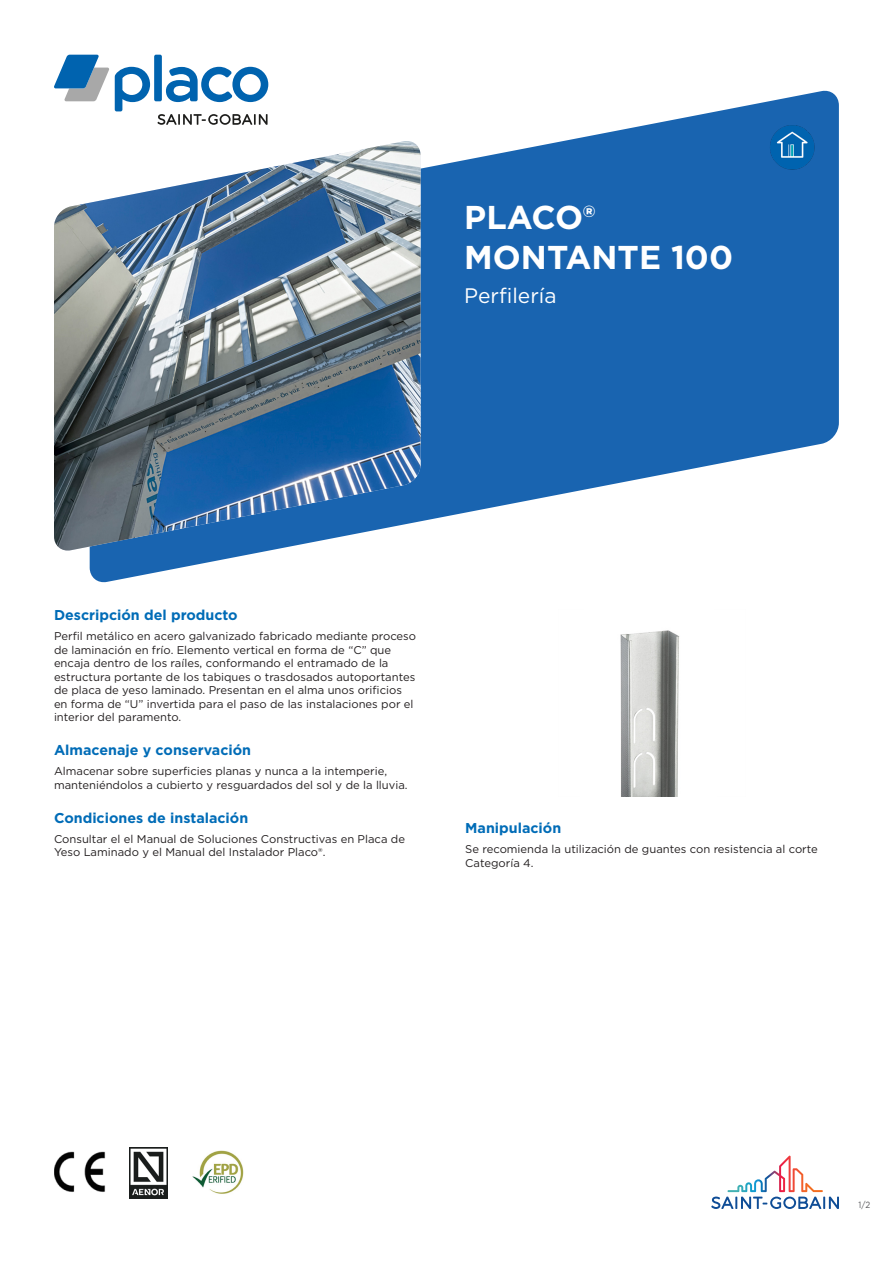
<style>
.page{position:relative;width:893px;height:1263px;background:#fff}
.page>*{position:absolute;margin:0;border:0;box-sizing:border-box;transform-origin:0 0}
.Product_Name{font:700 33px/39.6px "Gotham";color:#fff}
.A-Product_Descriptio{font:21px "Gotham";color:#fff}
.Longname{font:700 14.25px "Gotham";color:#006cb7}
.Value{font:11.25px/13.5px "Gotham";color:#231f20}
.t1{font:9px "Gotham";color:#57585a;scale:.9 1}
</style>
<div class="page">
<svg style="left:711px;top:1156px;width:128px;height:53px"></svg>
<svg style="left:54px;top:55px;width:55px;height:46px"></svg>
<div style="left:154px;top:55px;width:8px;height:46px;background:#0063af;border-radius:2px"></div>
<svg style="left:115px;top:67px;width:35px;height:22px"></svg>
<svg style="left:166px;top:67px;width:102px;height:22px"></svg>
<svg style="left:90px;top:89px;width:749px;height:494px;fill:#1964b0"></svg>
<img style="left:54px;top:141px;width:367px;height:411px">
<img style="left:620px;top:630px;width:60px;height:166px">
<img style="left:54px;top:1151px;width:51px;height:41px">
<img style="left:129px;top:1147px;width:39px;height:51px">
<img style="left:192px;top:1151px;width:51px;height:43px">
<img style="left:765px;top:120px;width:53px;height:53px">
<p class="Product_Name" style="left:464px;top:198px;width:270px">PLACO®<br>MONTANTE 100</p>
<p class="A-Product_Descriptio" style="left:464px;top:282px;width:94px">Perfilería</p>
<p class="Longname" style="left:54px;top:606px;width:185px">Descripción del producto</p>
<p class="Value" style="left:54px;top:629px;width:364px">Perfil metálico en acero galvanizado fabricado mediante proceso de laminación en frío. Elemento vertical en forma de “C” que encaja dentro de los raíles, conformando el entramado de la estructura portante de los tabiques o trasdosados autoportantes de placa de yeso laminado. Presentan en el alma unos orificios en forma de “U” invertida para el paso de las instalaciones por el interior del paramento.</p>
<p class="Longname" style="left:54px;top:741px;width:199px">Almacenaje y conservación</p>
<p class="Value" style="left:54px;top:764px;width:355px">Almacenar sobre superficies planas y nunca a la intemperie, manteniéndolos a cubierto y resguardados del sol y de la lluvia.</p>
<p class="Longname" style="left:54px;top:808px;width:196px">Condiciones de instalación</p>
<p class="Value" style="left:54px;top:832px;width:353px">Consultar el el Manual de Soluciones Constructivas en Placa de<br>Yeso Laminado y el Manual del Instalador Placo®.</p>
<p class="Longname" style="left:465px;top:819px;width:98px">Manipulación</p>
<p class="Value" style="left:465px;top:842px;width:354px">Se recomienda la utilización de guantes con resistencia al corte<br>Categoría 4.</p>
<p class="t1" style="left:858px;top:1199px;width:15px">1/2</p>
</div>
